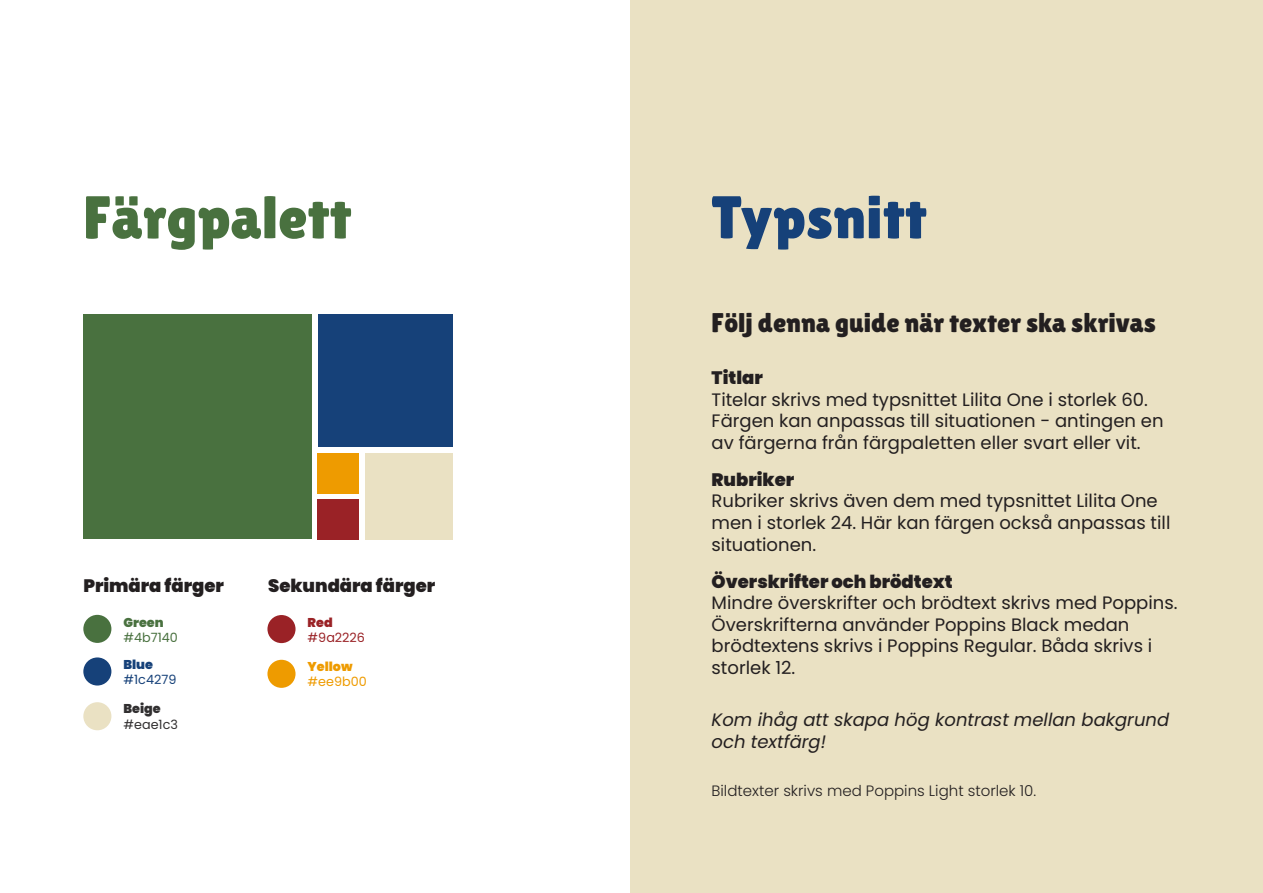
<style>
.page{position:relative;width:1263px;height:893px;background:#fff}
.page>*{position:absolute;margin:0;border:0;box-sizing:border-box;transform-origin:0 0}
.Titles{font:60px "Lilita One";color:#49713f}
.Titles-2{font:60px "Lilita One";color:#164179}
.Headers{font:27px "Lilita One";color:#231f20}
.Regular_text{font:18px/21.6px "Poppins";color:#231f20}
.Subheaders{font:900 18px "Poppins";color:#231f20}
.Regular_text-2{font:italic 18px/21.6px "Poppins";color:#231f20}
.Captions{font:300 15px "Poppins";color:#231f20}
.t1{font:12.75px "Poppins";color:#49713f}
.t2{font:12.75px "Poppins";color:#164179}
.t3{font:12.75px "Poppins";color:#9a2226}
.t4{font:12.75px "Poppins";color:#312f30}
.t5{font:12.75px "Poppins";color:#ee9b00}
.t6{font:900 12.75px "Poppins";color:#ee9b00}
.t7{font:900 12.75px "Poppins";color:#49713f}
.t8{font:900 12.75px "Poppins";color:#312f30}
.t9{font:900 12.75px "Poppins";color:#164179}
.t10{font:900 12.75px "Poppins";color:#9a2226}
</style>
<div class="page">
<div style="left:630px;top:0;width:633px;height:893px;background:#eae1c3"></div>
<div style="left:83px;top:615px;width:28px;height:28px;background:#49713f;border-radius:50%"></div>
<div style="left:83px;top:657px;width:28px;height:28px;background:#164179;border-radius:50%"></div>
<div style="left:267px;top:615px;width:29px;height:28px;background:#9a2226;border-radius:50%"></div>
<div style="left:83px;top:702px;width:28px;height:28px;background:#eae1c3;border-radius:50%"></div>
<div style="left:267px;top:660px;width:29px;height:28px;background:#ee9b00;border-radius:50%"></div>
<div style="left:318px;top:453px;width:41px;height:41px;background:#ee9b00"></div>
<div style="left:318px;top:499px;width:41px;height:40px;background:#9a2226"></div>
<div style="left:365px;top:453px;width:88px;height:86px;background:#eae1c3"></div>
<div style="left:318px;top:314px;width:135px;height:133px;background:#164179"></div>
<div style="left:83px;top:314px;width:229px;height:225px;background:#49713f"></div>
<p class="Titles" style="left:83px;top:183px;width:270px">Färgpalett</p>
<p class="Subheaders" style="left:83px;top:576px;width:142px">Primära färger</p>
<p class="Subheaders" style="left:268px;top:576px;width:169px">Sekundära färger</p>
<p class="t7" style="left:123px;top:615px;width:42px">Green</p>
<p class="t1" style="left:123px;top:630px;width:56px">#4b7140</p>
<p class="t9" style="left:123px;top:657px;width:31px">Blue</p>
<p class="t2" style="left:123px;top:672px;width:54px">#1c4279</p>
<p class="t8" style="left:123px;top:702px;width:39px">Beige</p>
<p class="t4" style="left:123px;top:717px;width:56px">#eae1c3</p>
<p class="t10" style="left:308px;top:615px;width:27px">Red</p>
<p class="t3" style="left:308px;top:630px;width:59px">#9a2226</p>
<p class="t6" style="left:308px;top:659px;width:47px">Yellow</p>
<p class="t5" style="left:308px;top:674px;width:61px">#ee9b00</p>
<p class="Titles-2" style="left:712px;top:183px;width:217px">Typsnitt</p>
<p class="Headers" style="left:712px;top:307px;width:446px">Följ denna guide när texter ska skrivas</p>
<p class="Subheaders" style="left:712px;top:367px;width:53px">Titlar</p>
<p class="Regular_text" style="left:712px;top:389px;width:454px">Titelar skrivs med typsnittet Lilita One i storlek 60.<br>Färgen kan anpassas till situationen - antingen en av färgerna från färgpaletten eller svart eller vit.</p>
<p class="Subheaders" style="left:712px;top:469px;width:84px">Rubriker</p>
<p class="Regular_text" style="left:712px;top:490px;width:460px">Rubriker skrivs även dem med typsnittet Lilita One men i storlek 24. Här kan färgen också anpassas till situationen.</p>
<p class="Subheaders" style="left:712px;top:571px;width:243px">Överskrifter och brödtext</p>
<p class="Regular_text" style="left:712px;top:592px;width:467px">Mindre överskrifter och brödtext skrivs med Poppins.<br>Överskrifterna använder Poppins Black medan brödtextens skrivs i Poppins Regular. Båda skrivs i storlek 12.</p>
<p class="Regular_text-2" style="left:712px;top:709px;width:459px">Kom ihåg att skapa hög kontrast mellan bakgrund och textfärg!</p>
<p class="Captions" style="left:712px;top:782px;width:326px">Bildtexter skrivs med Poppins Light storlek 10.</p>
</div>
